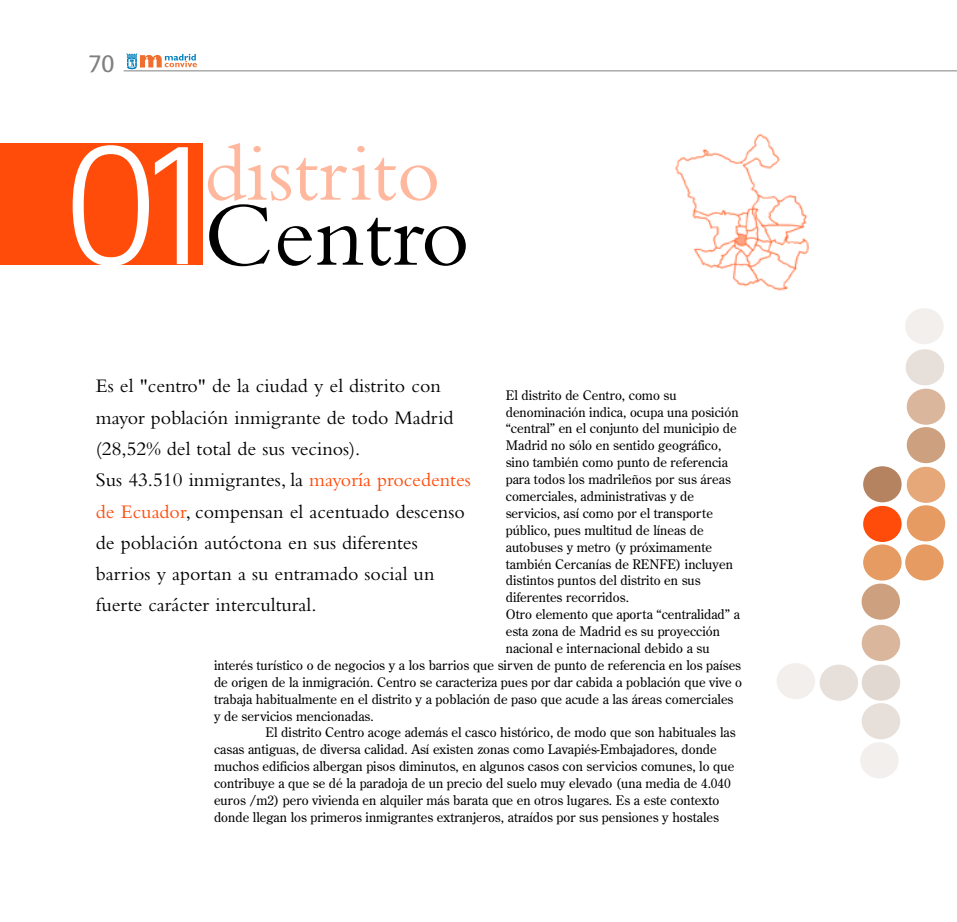
<style>
.page{position:relative;width:957px;height:922px;background:#fff}
.page>*{position:absolute;margin:0;border:0;box-sizing:border-box;transform-origin:0 0}
.t1{font:94.75px "Bembo";color:#000}
.t2{font:84.25px "Bembo";color:#ffb89d}
.t3{font:28px "Cronos MM 408 11";color:#808080}
.t4{font:20px/31.2px "Bembo";color:#000}
.t5{font:13.12px "Century Old Style";color:#000}
.s1{font-family:"Rotis Sans Serif";font-weight:300;font-size:184.12px;color:#fff}
.s2{color:#ff4c0b}
</style>
<div class="page">
<svg style="left:126px;top:53px;width:71px;height:16px"></svg>
<hr style="left:124px;top:71px;width:832px;height:1px;background:#808080">
<div style="left:0;top:143px;width:203px;height:122px;background:#ff4c0b"></div>
<img style="left:675px;top:133px;width:134px;height:158px">
<div style="left:862px;top:466px;width:39px;height:36px;background:#b5835f;border-radius:50%"></div>
<div style="left:862px;top:505px;width:39px;height:37px;background:#ff4c0b;border-radius:50%"></div>
<div style="left:862px;top:544px;width:39px;height:36px;background:#e69b63;border-radius:50%"></div>
<div style="left:861px;top:583px;width:38px;height:36px;background:#cda180;border-radius:50%"></div>
<div style="left:861px;top:624px;width:38px;height:37px;background:#d9b69c;border-radius:50%"></div>
<div style="left:861px;top:664px;width:38px;height:36px;background:#e1d8d1;border-radius:50%"></div>
<div style="left:861px;top:703px;width:38px;height:36px;background:#e7dfda;border-radius:50%"></div>
<div style="left:860px;top:742px;width:38px;height:36px;background:#f3efec;border-radius:50%"></div>
<div style="left:906px;top:427px;width:38px;height:36px;background:#cda180;border-radius:50%"></div>
<div style="left:906px;top:388px;width:38px;height:36px;background:#d9b69c;border-radius:50%"></div>
<div style="left:905px;top:349px;width:38px;height:36px;background:#e7dfda;border-radius:50%"></div>
<div style="left:904px;top:308px;width:39px;height:36px;background:#f3efec;border-radius:50%"></div>
<div style="left:819px;top:664px;width:38px;height:36px;background:#e7dfda;border-radius:50%"></div>
<div style="left:776px;top:663px;width:38px;height:36px;background:#f3efec;border-radius:50%"></div>
<div style="left:906px;top:466px;width:38px;height:36px;background:#e6a779;border-radius:50%"></div>
<div style="left:906px;top:505px;width:38px;height:36px;background:#e69b63;border-radius:50%"></div>
<div style="left:904px;top:544px;width:39px;height:36px;background:#e69b63;border-radius:50%"></div>
<h3 class="t3" style="left:89px;top:52px;width:27px">70</h3>
<h2 class="t2" style="left:204px;top:143px;width:238px">distrito</h2>
<h1 class="t1" style="left:66px;top:201px;width:405px"><span class="s1">01</span>Centro</h1>
<p class="t4" style="left:96px;top:372px;width:376px">Es el "centro" de la ciudad y el distrito con mayor población inmigrante de todo Madrid (28,52% del total de sus vecinos).<br>Sus 43.510 inmigrantes, la <span class="s2">mayoría procedentes de Ecuador</span>, compensan el acentuado descenso de población autóctona en sus diferentes barrios y aportan a su entramado social un fuerte carácter intercultural.</p>
<p class="t5" style="left:505px;top:389px;width:172px">El distrito de Centro, como su</p>
<p class="t5" style="left:505px;top:406px;width:234px">denominación indica, ocupa una posición</p>
<p class="t5" style="left:505px;top:423px;width:232px">“central” en el conjunto del municipio de</p>
<p class="t5" style="left:505px;top:440px;width:217px">Madrid no sólo en sentido geográfico,</p>
<p class="t5" style="left:505px;top:457px;width:224px">sino también como punto de referencia</p>
<p class="t5" style="left:505px;top:474px;width:226px">para todos los madrileños por sus áreas</p>
<p class="t5" style="left:505px;top:491px;width:190px">comerciales, administrativas y de</p>
<p class="t5" style="left:505px;top:507px;width:208px">servicios, así como por el transporte</p>
<p class="t5" style="left:505px;top:524px;width:199px">público, pues multitud de líneas de</p>
<p class="t5" style="left:505px;top:541px;width:208px">autobuses y metro (y próximamente</p>
<p class="t5" style="left:505px;top:558px;width:228px">también Cercanías de RENFE) incluyen</p>
<p class="t5" style="left:505px;top:575px;width:196px">distintos puntos del distrito en sus</p>
<p class="t5" style="left:505px;top:592px;width:125px">diferentes recorridos.</p>
<p class="t5" style="left:505px;top:609px;width:235px">Otro elemento que aporta “centralidad” a</p>
<p class="t5" style="left:505px;top:626px;width:216px">esta zona de Madrid es su proyección</p>
<p class="t5" style="left:505px;top:642px;width:205px">nacional e internacional debido a su</p>
<p class="t5" style="left:214px;top:659px;width:528px">interés turístico o de negocios y a los barrios que sirven de punto de referencia en los países</p>
<p class="t5" style="left:214px;top:676px;width:529px">de origen de la inmigración. Centro se caracteriza pues por dar cabida a población que vive o</p>
<p class="t5" style="left:214px;top:693px;width:521px">trabaja habitualmente en el distrito y a población de paso que acude a las áreas comerciales</p>
<p class="t5" style="left:214px;top:710px;width:161px">y de servicios mencionadas.</p>
<p class="t5" style="left:265px;top:727px;width:471px">El distrito Centro acoge además el casco histórico, de modo que son habituales las</p>
<p class="t5" style="left:214px;top:744px;width:504px">casas antiguas, de diversa calidad. Así existen zonas como Lavapiés-Embajadores, donde</p>
<p class="t5" style="left:214px;top:761px;width:521px">muchos edificios albergan pisos diminutos, en algunos casos con servicios comunes, lo que</p>
<p class="t5" style="left:214px;top:777px;width:518px">contribuye a que se dé la paradoja de un precio del suelo muy elevado (una media de 4.040</p>
<p class="t5" style="left:214px;top:794px;width:507px">euros /m2) pero vivienda en alquiler más barata que en otros lugares. Es a este contexto</p>
<p class="t5" style="left:214px;top:811px;width:506px">donde llegan los primeros inmigrantes extranjeros, atraídos por sus pensiones y hostales</p>
</div>
